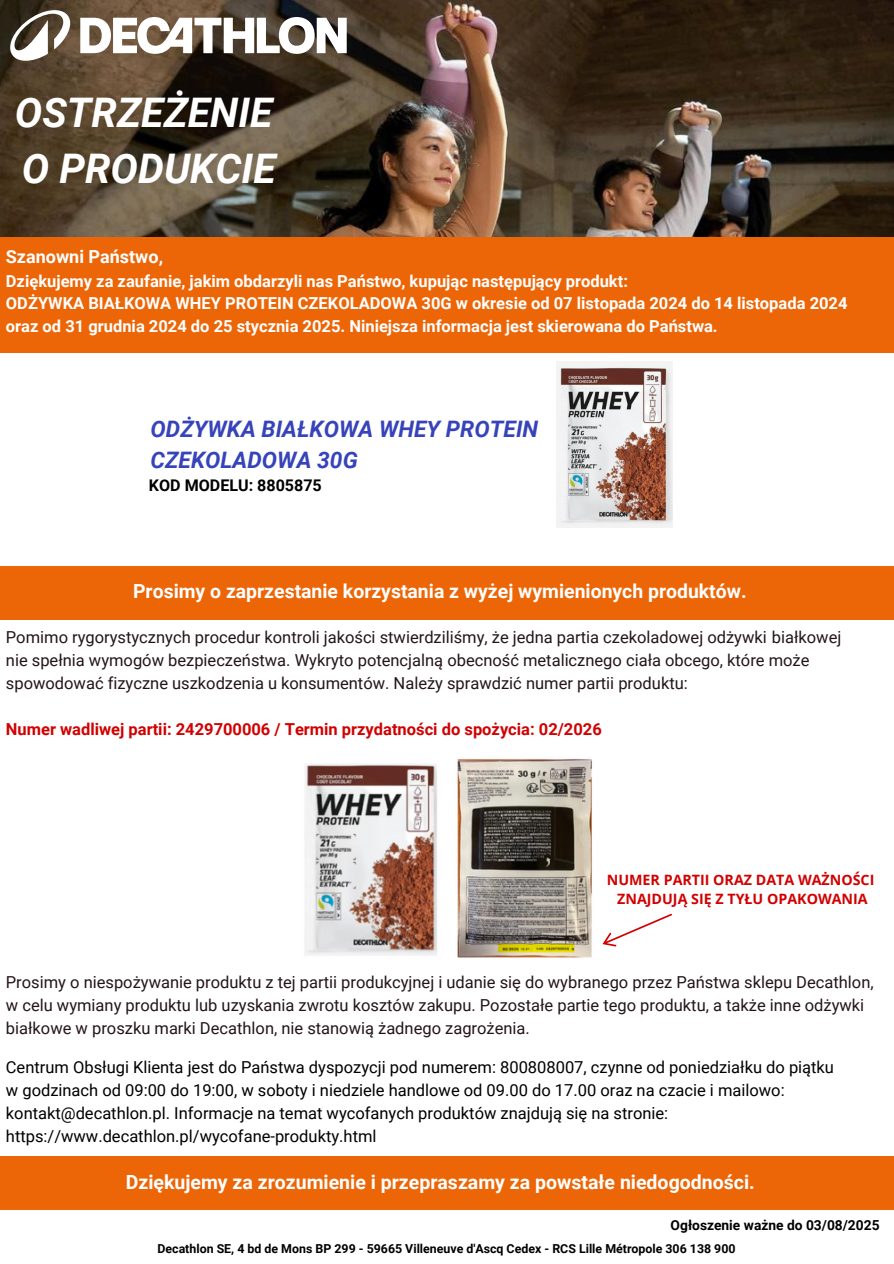
<style>
.page{position:relative;width:894px;height:1264px;background:#fff}
.page>*{position:absolute;margin:0;border:0;box-sizing:border-box;transform-origin:0 0}
.t1{font:italic 700 40.8px/56.2px "Roboto";color:#fff}
.t2{font:italic 700 22.65px/31.2px "Roboto";color:#3643ba}
.t3{font:700 19.5px "Roboto";color:#fff}
.t4{font:700 19.35px "Roboto";color:#fff}
.t5{font:700 18px "Roboto";color:#fff}
.t6{font:16.5px/23px "Roboto";color:#23141b}
.t7{font:16.5px/23px "Roboto";color:#000}
.t8{font:700 16.5px/22.5px "Roboto";color:#fff}
.t9{font:700 16.5px "Roboto";color:#d20000}
.t10{font:700 16.05px "Roboto";color:#000}
.t11{font:700 14.25px "Open Sans";color:#d20000}
.t12{font:700 13.8px "Roboto";color:#000}
.t13{font:700 12.3px "Roboto";color:#000}
</style>
<div class="page">
<div style="left:0;top:1155px;width:893px;height:54px;background:#ec6607"></div>
<div style="left:0;top:566px;width:893px;height:54px;background:#ec6607"></div>
<img style="left:0;top:0;width:893px;height:237px">
<div style="left:0;top:237px;width:893px;height:116px;background:#ec6607"></div>
<svg style="left:80px;top:17px;width:266px;height:37px"></svg>
<svg style="left:10px;top:10px;width:60px;height:51px"></svg>
<img style="left:556px;top:362px;width:116px;height:165px">
<img style="left:305px;top:759px;width:287px;height:199px">
<svg style="left:602px;top:913px;width:70px;height:34px"></svg>
<p class="t1" style="left:15px;top:85px;width:262px">OSTRZEŻENIE<br>O PRODUKCIE</p>
<p class="t5" style="left:6px;top:246px;width:159px">Szanowni Państwo,</p>
<p class="t8" style="left:6px;top:270px;width:842px">Dziękujemy za zaufanie, jakim obdarzyli nas Państwo, kupując następujący produkt:<br>ODŻYWKA BIAŁKOWA WHEY PROTEIN CZEKOLADOWA 30G w okresie od 07 listopada 2024 do 14 listopada 2024</p>
<p class="t8" style="left:6px;top:315px;width:713px">oraz od 31 grudnia 2024 do 25 stycznia 2025. Niniejsza informacja jest skierowana do Państwa.</p>
<h6 class="t2" style="left:150px;top:413px;width:389px">ODŻYWKA BIAŁKOWA WHEY PROTEIN<br>CZEKOLADOWA 30G</h6>
<h6 class="t10" style="left:149px;top:476px;width:174px">KOD MODELU: 8805875</h6>
<h5 class="t4" style="left:133px;top:580px;width:615px">Prosimy o zaprzestanie korzystania z wyżej wymienionych produktów.</h5>
<p class="t6" style="left:6px;top:625px;width:836px">Pomimo rygorystycznych procedur kontroli jakości stwierdziliśmy, że jedna partia czekoladowej odżywki białkowej nie spełnia wymogów bezpieczeństwa. Wykryto potencjalną obecność metalicznego ciała obcego, które może spowodować fizyczne uszkodzenia u konsumentów. Należy sprawdzić numer partii produktu:</p>
<p class="t9" style="left:6px;top:719px;width:597px">Numer wadliwej partii: 2429700006 / Termin przydatności do spożycia: 02/2026</p>
<p class="t11" style="left:606px;top:869px;width:269px">NUMER PARTII ORAZ DATA WAŻNOŚCI</p>
<p class="t11" style="left:617px;top:888px;width:252px">ZNAJDUJĄ SIĘ Z TYŁU OPAKOWANIA</p>
<h1 class="t6" style="left:6px;top:970px;width:869px">Prosimy o niespożywanie produktu z tej partii produkcyjnej i udanie się do wybranego przez Państwa sklepu Decathlon, w celu wymiany produktu lub uzyskania zwrotu kosztów zakupu. Pozostałe partie tego produktu, a także inne odżywki białkowe w proszku marki Decathlon, nie stanowią żadnego zagrożenia.</h1>
<h3 class="t7" style="left:6px;top:1055px;width:829px">Centrum Obsługi Klienta jest do Państwa dyspozycji pod numerem: 800808007, czynne od poniedziałku do piątku w godzinach od 09:00 do 19:00, w soboty i niedziele handlowe od 09.00 do 17.00 oraz na czacie i mailowo: kontakt@decathlon.pl. Informacje na temat wycofanych produktów znajdują się na stronie: https://www.decathlon.pl/wycofane-produkty.html</h3>
<p class="t3" style="left:126px;top:1170px;width:630px">Dziękujemy za zrozumienie i przepraszamy za powstałe niedogodności.</p>
<h6 class="t12" style="left:670px;top:1217px;width:210px">Ogłoszenie ważne do 03/08/2025</h6>
<h5 class="t13" style="left:157px;top:1241px;width:579px">Decathlon SE, 4 bd de Mons BP 299 - 59665 Villeneuve d'Ascq Cedex - RCS Lille Métropole 306 138 900</h5>
</div>
